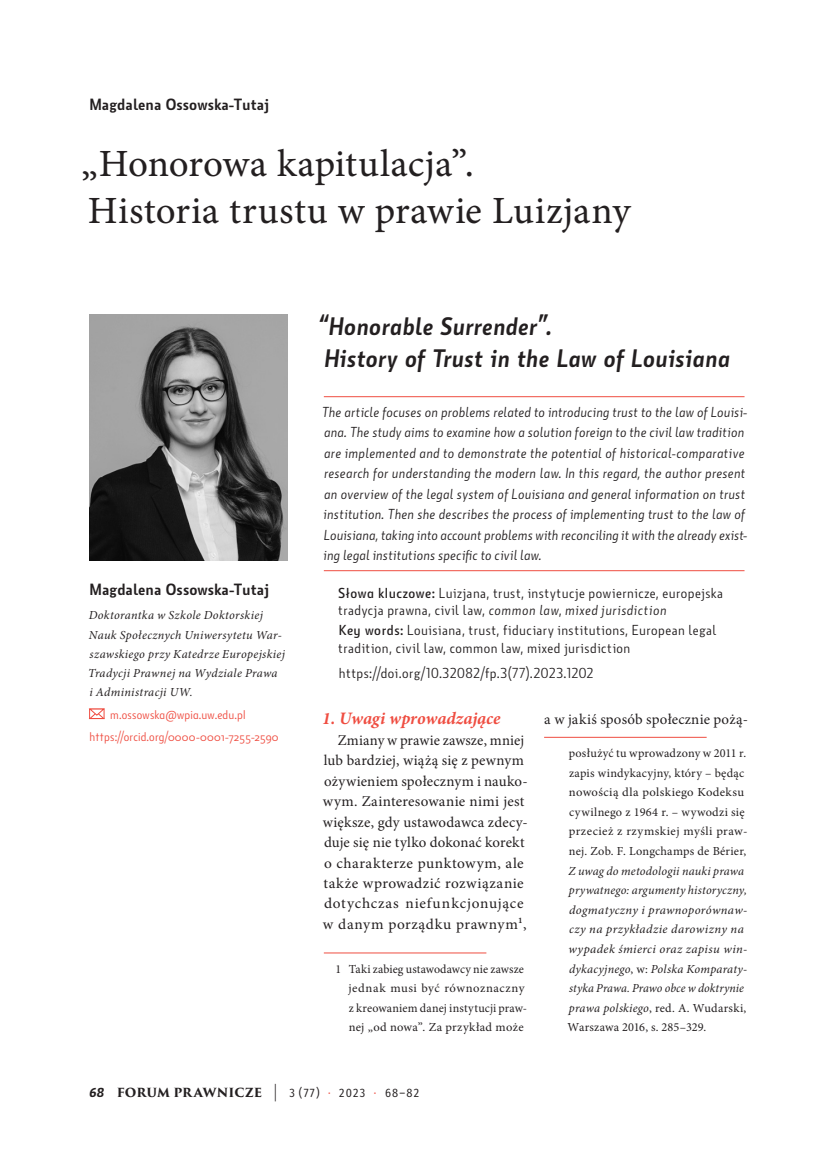
<style>
.page{position:relative;width:819px;height:1166px;background:#fff}
.page>*{position:absolute;margin:0;border:0;box-sizing:border-box;transform-origin:0 0}
.t1{font:38.5px/46.2px "Minion Pro Capt";letter-spacing:.005em;color:#231f20}
.t2{font:italic 700 24.5px/31.5px "Botanika";letter-spacing:-.005em;color:#231f20}
.t3{font:italic 700 17.5px "Minion Pro";letter-spacing:-.005em;color:#ef4d41}
.t4{font:700 15.75px "Botanika";color:#231f20}
.t5{font:14.88px/20.5px "Minion Pro";letter-spacing:.02em;color:#231f20}
.t6{font:italic 14px/20.5px "Botanika Lite";letter-spacing:.015em;color:#231f20}
.t7{font:14px/17.5px "Botanika Lite";letter-spacing:.035em;color:#231f20}
.t8{font:italic 12.25px/19.6px "Minion Pro";letter-spacing:.025em;color:#231f20}
.t9{font:12.25px/19.6px "Minion Pro";letter-spacing:.025em;color:#231f20}
.t10{font:12.25px/22.4px "Botanika Lite Alt";letter-spacing:.015em;color:#ef4d41}
.t11{font:700 12.25px "Trajan Pro 3";letter-spacing:.01em;color:#231f20}
.s1{font-family:"Botanika Demi Alt"}
.s2{font-style:italic}
.s3{font-style:normal}
.s4{font-family:"Botanika";font-weight:800;font-style:italic;font-size:12.6px}
.s5{font-weight:400;font-size:17.5px}
.s6{font-family:"Fira Sans Condensed";font-weight:400}
.s7{font-family:"Fira Sans Compressed";font-weight:400;color:#ef4d41}
</style>
<div class="page">
<svg style="left:89px;top:708px;width:16px;height:11px"></svg>
<hr style="left:324px;top:396px;width:420px;height:1px;background:#ef4d41">
<hr style="left:324px;top:570px;width:420px;height:1px;background:#ef4d41">
<img style="left:89px;top:315px;width:199px;height:245px">
<hr style="left:324px;top:952px;width:162px;height:1px;background:#ef4d41">
<hr style="left:544px;top:737px;width:162px;height:1px;background:#ef4d41">
<p class="t4" style="left:89px;top:95px;width:181px">Magdalena Ossowska-Tutaj</p>
<h1 class="t1" style="left:81px;top:141px;width:550px">„Honorowa kapitulacja”.<br>Historia trustu w prawie Luizjany</h1>
<p class="t4" style="left:90px;top:580px;width:181px">Magdalena Ossowska-Tutaj</p>
<p class="t8" style="left:88px;top:606px;width:198px">Doktorantka w Szkole Doktorskiej Nauk Społecznych Uniwersytetu War&shy;szawskiego przy Katedrze Europejskiej Tradycji Prawnej na Wydziale Prawa<br>i Administracji UW.</p>
<p class="t10" style="left:90px;top:703px;width:190px;text-indent:21px">m.ossowska@wpia.uw.edu.pl https://orcid.org/0000-0001-7255-2590</p>
<h2 class="t2" style="left:318px;top:311px;width:414px">“Honorable Surrender”.<br>History of Trust in the Law of Louisiana</h2>
<p class="t6" style="left:322px;top:402px;width:427px">The article focuses on problems related to introducing trust to the law of Louisi&shy;ana. The study aims to examine how a solution foreign to the civil law tradition are implemented and to demonstrate the potential of historical-comparative research for understanding the modern law. In this regard, the author present an overview of the legal system of Louisiana and general information on trust institution. Then she describes the process of implementing trust to the law of Louisiana, taking into account problems with reconciling it with the already exist&shy;ing legal institutions specific to civil law.</p>
<p class="t7" style="left:338px;top:584px;width:386px"><span class="s1">Słowa kluczowe:</span> Luizjana, trust, instytucje powiernicze, europejska tradycja prawna, civil law, <span class="s2">common law</span>, <span class="s2">mixed jurisdiction</span></p>
<p class="t7" style="left:338px;top:622px;width:379px"><span class="s1">Key words:</span> Louisiana, trust, fiduciary institutions, European legal tradition, civil law, common law, mixed jurisdiction</p>
<p class="t7" style="left:339px;top:664px;width:256px">https://doi.org/10.32082/fp.3(77).2023.1202</p>
<p class="t3" style="left:322px;top:706px;width:180px">1. Uwagi wprowadzające</p>
<p class="t5" style="left:323px;top:730px;width:206px;text-indent:15px">Zmiany w prawie zawsze, mniej lub bardziej, wiążą się z pewnym ożywieniem społecznym i nauko&shy;wym. Zainteresowanie nimi jest większe, gdy ustawodawca zdecy&shy;duje się nie tylko dokonać korekt o charakterze punktowym, ale także wprowadzić rozwiązanie dotychczas niefunkcjonujące w danym porządku prawnym1,</p>
<p class="t9" style="left:348px;top:959px;width:180px;text-indent:-13px">1 Taki zabieg ustawodawcy nie zawsze jednak musi być równoznaczny z kreowaniem danej instytucji praw&shy;nej „od nowa”. Za przykład może</p>
<p class="t5" style="left:544px;top:709px;width:205px">a w jakiś sposób społecznie pożą-</p>
<p class="t9" style="left:569px;top:743px;width:180px">posłużyć tu wprowadzony w 2011 r. zapis windykacyjny, który – będąc nowością dla polskiego Kodeksu cywilnego z 1964 r. – wywodzi się przecież z rzymskiej myśli praw&shy;nej. Zob. F. Longchamps de Bérier,</p>
<p class="t8" style="left:567px;top:861px;width:181px">Z uwag do metodologii nauki prawa prywatnego: argumenty historyczny, dogmatyczny i prawnoporównaw&shy;czy na przykładzie darowizny na wypadek śmierci oraz zapisu win&shy;dykacyjnego<span class="s3">, w:</span> Polska Komparaty&shy;styka Prawa. Prawo obce w doktrynie prawa polskiego<span class="s3">, red. A. Wudarski, Warszawa 2016, s. 285–329.</span></p>
<p class="t11" style="left:89px;top:1083px;width:331px"><span class="s4">68</span> FORUM PRAWNICZE <span class="s5">|</span> <span class="s6">3 (77)</span> <span class="s7">·</span> <span class="s6">2023</span> <span class="s7">·</span> <span class="s6">68–82</span></p>
</div>
